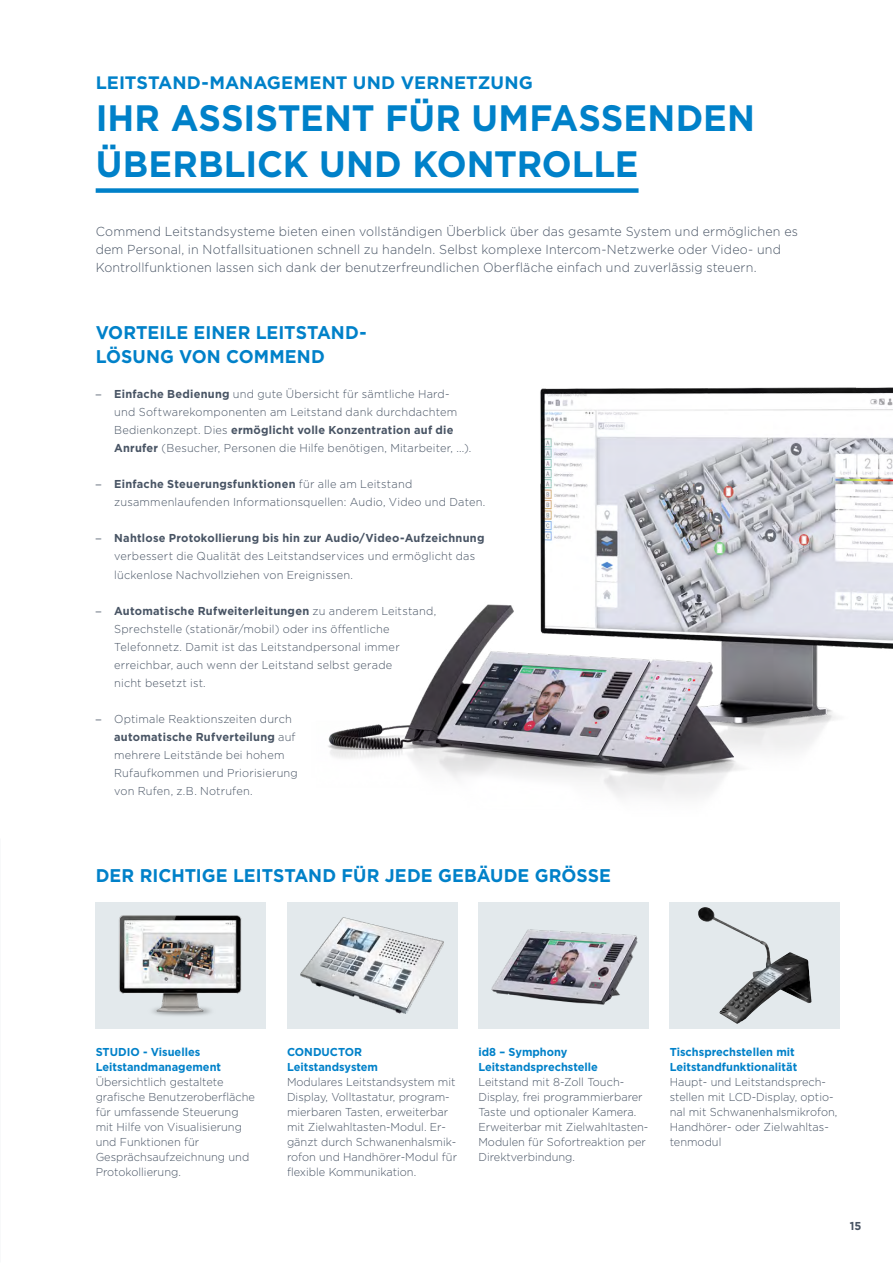
<style>
.page{position:relative;width:893px;height:1263px;background:#fff}
.page>*{position:absolute;margin:0;border:0;box-sizing:border-box;transform-origin:0 0}
.t1{font:700 36.75px/46.2px "Gotham";color:#0081c9;scale:.96 1}
.t2{font:700 18.3px/24px "Gotham";letter-spacing:.005em;color:#0081c9;scale:.96 1}
.t3{font:700 18px "Gotham";letter-spacing:.005em;color:#0081c9}
.t4{font:300 13.05px/18px "Gotham";letter-spacing:.015em;color:#485464;scale:.96 1}
.t5{font:300 11.55px/15px "Gotham";color:#485464;scale:.96 1}
.t6{font:300 11.55px/18px "Gotham";letter-spacing:.02em;color:#485464;scale:.96 1}
.t7{font:700 11.55px/15px "Gotham";color:#0081c9;scale:.96 1}
.t8{font:700 11.55px "Gotham";color:#485464;scale:.96 1}
.s1{font-family:"Univers Com 45"}
.s2{font-weight:700}
</style>
<div class="page">
<img style="left:328px;top:387px;width:565px;height:411px">
<div style="left:287px;top:902px;width:170px;height:126px;background:#e3e9ec"></div>
<div style="left:478px;top:902px;width:170px;height:126px;background:#e3e9ec"></div>
<div style="left:670px;top:902px;width:170px;height:126px;background:#e3e9ec"></div>
<div style="left:96px;top:902px;width:170px;height:126px;background:#e3e9ec"></div>
<img style="left:119px;top:915px;width:123px;height:101px">
<img style="left:491px;top:929px;width:147px;height:76px">
<img style="left:301px;top:917px;width:142px;height:97px">
<img style="left:698px;top:910px;width:113px;height:114px">
<div style="left:96px;top:188px;width:542px;height:5px;background:#0081c9"></div>
<h3 class="t3" style="left:96px;top:71px;width:439px">LEITSTAND-MANAGEMENT UND VERNETZUNG</h3>
<h1 class="t1" style="left:96px;top:94px;width:688px">IHR ASSISTENT FÜR UMFASSENDEN<br>ÜBERBLICK UND KONTROLLE</h1>
<p class="t4" style="left:96px;top:222px;width:733px">Commend Leitstandsysteme bieten einen vollständigen Überblick über das gesamte System und ermöglichen es dem Personal, in Notfallsituationen schnell zu handeln. Selbst komplexe Intercom-Netzwerke oder Video- und<br>Kontrollfunktionen lassen sich dank der benutzerfreundlichen Oberfläche einfach und zuverlässig steuern.</p>
<h2 class="t2" style="left:96px;top:321px;width:284px">VORTEILE EINER LEITSTAND-<br>LÖSUNG VON COMMEND</h2>
<p class="t6" style="left:114px;top:385px;width:374px;text-indent:-18px"><span class="s1">–</span> <span class="s2">Einfache Bedienung</span> und gute Übersicht für sämtliche Hard&shy;und Softwarekomponenten am Leitstand dank durchdachtem Bedienkonzept. Dies <span class="s2">ermöglicht volle Konzentration auf die Anrufer</span> (Besucher, Personen die Hilfe benötigen, Mitarbeiter, ...).</p>
<p class="t6" style="left:114px;top:475px;width:388px;text-indent:-19px"><span class="s1">–</span> <span class="s2">Einfache Steuerungsfunktionen</span> für alle am Leitstand zusammenlaufenden Informationsquellen: Audio, Video und Daten.</p>
<p class="t5" style="left:114px;top:529px;width:387px;line-height:18px;text-indent:-19px"><span class="s1">–</span> <span class="s2">Nahtlose Protokollierung bis hin zur Audio/Video-Aufzeichnung </span>verbessert die Qualität des Leitstandservices und ermöglicht das lückenlose Nachvollziehen von Ereignissen.</p>
<p class="t6" style="left:114px;top:601px;width:337px;text-indent:-18px"><span class="s1">–</span> <span class="s2">Automatische Rufweiterleitungen</span> zu anderem Leitstand, Sprechstelle (stationär/mobil) oder ins öffentliche Telefonnetz. Damit ist das Leitstandpersonal immer erreichbar, auch wenn der Leitstand selbst gerade<br>nicht besetzt ist.</p>
<p class="t6" style="left:114px;top:709px;width:193px;text-indent:-18px"><span class="s1">–</span> Optimale Reaktionszeiten durch <span class="s2">automatische Rufverteilung</span> auf mehrere Leitstände bei hohem<br>Rufaufkommen und Priorisierung von Rufen, z.B. Notrufen.</p>
<h2 class="t2" style="left:96px;top:863px;width:538px">DER RICHTIGE LEITSTAND FÜR JEDE GEBÄUDE GRÖSSE</h2>
<p class="t7" style="left:96px;top:1044px;width:132px">STUDIO - Visuelles<br>Leitstandmanagement</p>
<p class="t5" style="left:96px;top:1074px;width:167px">Übersichtlich gestaltete grafische Benutzeroberfläche für umfassende Steuerung mit Hilfe von Visualisierung und Funktionen für<br>Gesprächsaufzeichnung und<br>Protokollierung.</p>
<p class="t7" style="left:287px;top:1044px;width:96px">CONDUCTOR<br>Leitstandsystem</p>
<p class="t5" style="left:287px;top:1074px;width:179px">Modulares Leitstandsystem mit<br>Display, Volltastatur, program&shy;mierbaren Tasten, erweiterbar mit Zielwahltasten-Modul. Er&shy;gänzt durch Schwanenhalsmik&shy;rofon und Handhörer-Modul für flexible Kommunikation.</p>
<p class="t7" style="left:478px;top:1044px;width:126px">id8 – Symphony<br>Leitstandsprechstelle</p>
<p class="t5" style="left:478px;top:1074px;width:179px">Leitstand mit 8-Zoll Touch-<br>Display, frei programmierbarer<br>Taste und optionaler Kamera.<br>Erweiterbar mit Zielwahltasten-<br>Modulen für Sofortreaktion per<br>Direktverbindung.</p>
<p class="t7" style="left:670px;top:1044px;width:134px">Tischsprechstellen mit<br>Leitstandfunktionalität</p>
<p class="t5" style="left:670px;top:1074px;width:176px">Haupt- und Leitstandsprech&shy;stellen mit LCD-Display, optio&shy;nal mit Schwanenhalsmikrofon,<br>Handhörer- oder Zielwahltas&shy;tenmodul</p>
<p class="t8" style="left:850px;top:1218px;width:14px">15</p>
</div>
